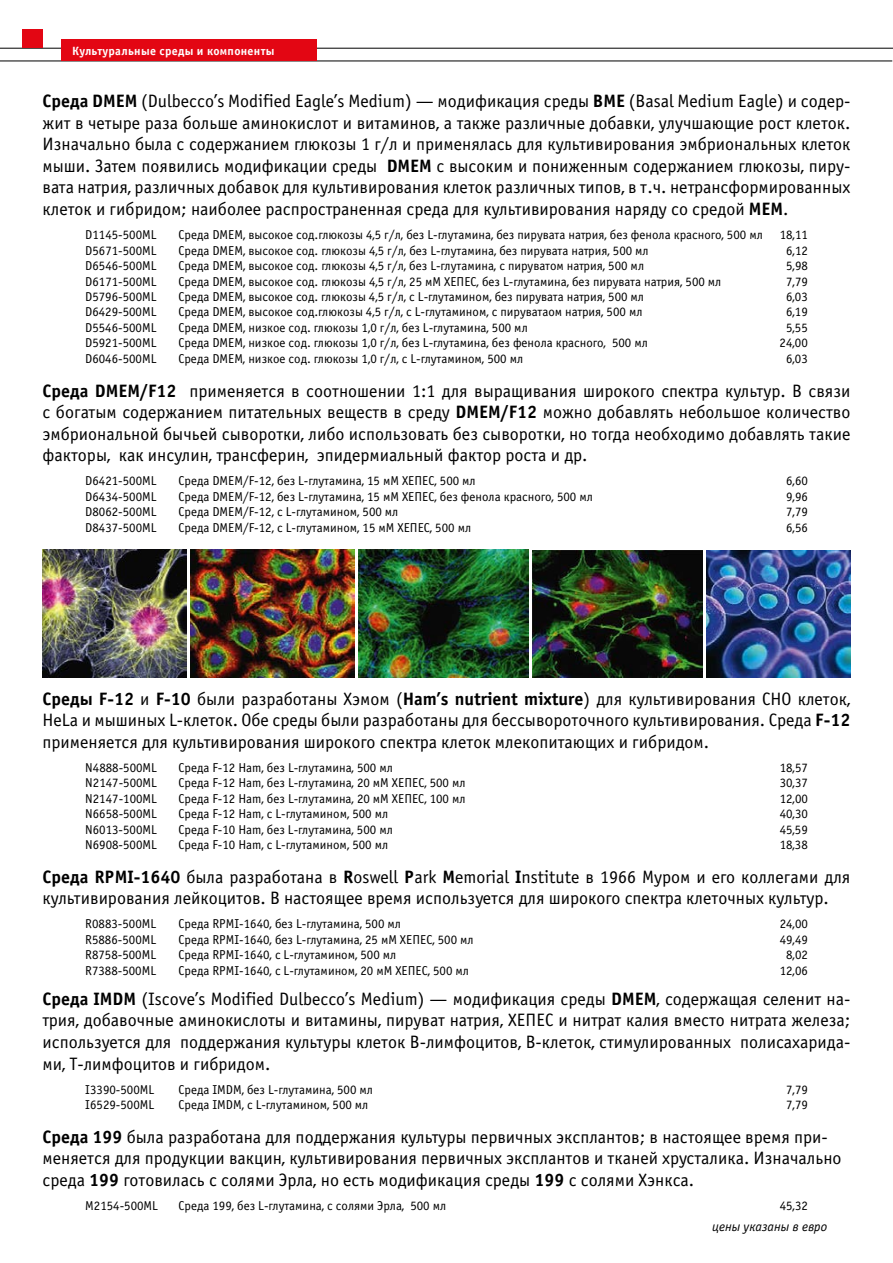
<style>
.page{position:relative;width:893px;height:1263px;background:#fff}
.page>*{position:absolute;margin:0;border:0;box-sizing:border-box;transform-origin:0 0}
.t1{font:18px/21.6px "Officina Sans C";color:#000;text-align:justify}
.t2{font:italic 13.5px "Officina Sans C";color:#000}
.t3{font:12.9px "Officina Sans C";color:#000}
.t4{font:700 12px "Officina Sans C";letter-spacing:.025em;color:#fff}
.s1{font-weight:700}
</style>
<div class="page">
<hr style="left:0;top:61px;width:892px;height:1px;background:#000">
<hr style="left:0;top:48px;width:893px;height:1px;background:#000">
<div style="left:62px;top:39px;width:255px;height:22px;background:#e30613"></div>
<div style="left:23px;top:30px;width:20px;height:18px;background:#e30613"></div>
<img style="left:43px;top:550px;width:144px;height:127px">
<img style="left:359px;top:550px;width:170px;height:127px">
<img style="left:532px;top:550px;width:170px;height:128px">
<img style="left:706px;top:550px;width:144px;height:128px">
<img style="left:191px;top:550px;width:163px;height:127px">
<p class="t4" style="left:72px;top:44px;width:204px">Культуральные среды и компоненты</p>
<p class="t1" style="left:43px;top:91px;width:809px"><span class="s1">Среда DMEM</span> (Dulbecco’s Modified Eagle’s Medium) — модификация среды <span class="s1">BME</span> (Basal Medium Eagle) и содер&shy;жит в четыре раза больше аминокислот и витаминов, а также различные добавки, улучшающие рост клеток.<br>Изначально была с содержанием глюкозы 1 г/л и применялась для культивирования эмбриональных клеток мыши. Затем появились модификации среды <span class="s1">DMEM</span> с высоким и пониженным содержанием глюкозы, пиру&shy;вата натрия, различных добавок для культивирования клеток различных типов, в т.ч. нетрансформированных клеток и гибридом; наиболее распространенная среда для культивирования наряду со средой <span class="s1">MEM</span>.</p>
<p class="t3" style="left:85px;top:228px;width:73px">D1145-500ML</p>
<p class="t3" style="left:179px;top:228px;width:586px">Среда DMEM, высокое сод.глюкозы 4,5 г/л, без L-глутамина, без пирувата натрия, без фенола красного, 500 мл</p>
<p class="t3" style="left:780px;top:228px;width:30px">18,11</p>
<p class="t3" style="left:85px;top:243px;width:73px">D5671-500ML</p>
<p class="t3" style="left:179px;top:243px;width:472px">Среда DMEM, высокое сод. глюкозы 4,5 г/л, без L-глутамина, без пирувата натрия, 500 мл</p>
<p class="t3" style="left:786px;top:243px;width:23px">6,12</p>
<p class="t3" style="left:85px;top:259px;width:73px">D6546-500ML</p>
<p class="t3" style="left:179px;top:259px;width:467px">Среда DMEM, высокое сод. глюкозы 4,5 г/л, без L-глутамина, с пируватом натрия, 500 мл</p>
<p class="t3" style="left:786px;top:259px;width:23px">5,98</p>
<p class="t3" style="left:85px;top:274px;width:73px">D6171-500ML</p>
<p class="t3" style="left:179px;top:274px;width:544px">Среда DMEM, высокое сод. глюкозы 4,5 г/л, 25 мМ ХЕПЕС, без L-глутамина, без пирувата натрия, 500 мл</p>
<p class="t3" style="left:786px;top:274px;width:23px">7,79</p>
<p class="t3" style="left:85px;top:290px;width:73px">D5796-500ML</p>
<p class="t3" style="left:179px;top:290px;width:467px">Среда DMEM, высокое сод. глюкозы 4,5 г/л, с L-глутамином, без пирувата натрия, 500 мл</p>
<p class="t3" style="left:786px;top:290px;width:23px">6,03</p>
<p class="t3" style="left:85px;top:305px;width:73px">D6429-500ML</p>
<p class="t3" style="left:179px;top:305px;width:465px">Среда DMEM, высокое сод.глюкозы 4,5 г/л, с L-глутамином, с пируватаом натрия, 500 мл</p>
<p class="t3" style="left:786px;top:305px;width:23px">6,19</p>
<p class="t3" style="left:85px;top:321px;width:73px">D5546-500ML</p>
<p class="t3" style="left:179px;top:321px;width:351px">Среда DMEM, низкое сод. глюкозы 1,0 г/л, без L-глутамина, 500 мл</p>
<p class="t3" style="left:786px;top:321px;width:23px">5,55</p>
<p class="t3" style="left:85px;top:336px;width:73px">D5921-500ML</p>
<p class="t3" style="left:178px;top:336px;width:471px">Среда DMEM, низкое сод. глюкозы 1,0 г/л, без L-глутамина, без фенола красного, 500 мл</p>
<p class="t3" style="left:780px;top:336px;width:30px">24,00</p>
<p class="t3" style="left:85px;top:352px;width:73px">D6046-500ML</p>
<p class="t3" style="left:178px;top:352px;width:346px">Среда DMEM, низкое сод. глюкозы 1,0 г/л, с L-глутамином, 500 мл</p>
<p class="t3" style="left:786px;top:352px;width:23px">6,03</p>
<p class="t1" style="left:43px;top:380px;width:809px"><span class="s1">Среда DMEM/F12</span> применяется в соотношении 1:1 для выращивания широкого спектра культур. В связи с богатым содержанием питательных веществ в среду <span class="s1">DMEM/F12</span> можно добавлять небольшое количество эмбриональной бычьей сыворотки, либо использовать без сыворотки, но тогда необходимо добавлять такие факторы, как инсулин, трансферин, эпидермиальный фактор роста и др.</p>
<p class="t3" style="left:85px;top:474px;width:73px">D6421-500ML</p>
<p class="t3" style="left:179px;top:474px;width:299px">Среда DMEM/F-12, без L-глутамина, 15 мМ ХЕПЕС, 500 мл</p>
<p class="t3" style="left:786px;top:474px;width:23px">6,60</p>
<p class="t3" style="left:85px;top:489px;width:73px">D6434-500ML</p>
<p class="t3" style="left:179px;top:489px;width:416px">Среда DMEM/F-12, без L-глутамина, 15 мМ ХЕПЕС, без фенола красного, 500 мл</p>
<p class="t3" style="left:786px;top:489px;width:23px">9,96</p>
<p class="t3" style="left:85px;top:505px;width:73px">D8062-500ML</p>
<p class="t3" style="left:179px;top:505px;width:221px">Среда DMEM/F-12, с L-глутамином, 500 мл</p>
<p class="t3" style="left:786px;top:505px;width:23px">7,79</p>
<p class="t3" style="left:85px;top:520px;width:73px">D8437-500ML</p>
<p class="t3" style="left:179px;top:520px;width:294px">Среда DMEM/F-12, с L-глутамином, 15 мМ ХЕПЕС, 500 мл</p>
<p class="t3" style="left:786px;top:520px;width:23px">6,56</p>
<p class="t1" style="left:43px;top:688px;width:809px"><span class="s1">Среды F-12</span> и <span class="s1">F-10</span> были разработаны Хэмом (<span class="s1">Ham’s nutrient mixture</span>) для культивирования СНО клеток, HeLa и мышиных L-клеток. Обе среды были разработаны для бессывороточного культивирования. Среда <span class="s1">F-12 </span>применяется для культивирования широкого спектра клеток млекопитающих и гибридом.</p>
<p class="t3" style="left:85px;top:760px;width:73px">N4888-500ML</p>
<p class="t3" style="left:179px;top:760px;width:216px">Среда F-12 Ham, без L-глутамина, 500 мл</p>
<p class="t3" style="left:780px;top:760px;width:30px">18,57</p>
<p class="t3" style="left:85px;top:776px;width:73px">N2147-500ML</p>
<p class="t3" style="left:179px;top:776px;width:288px">Среда F-12 Ham, без L-глутамина, 20 мМ ХЕПЕС, 500 мл</p>
<p class="t3" style="left:780px;top:776px;width:30px">30,37</p>
<p class="t3" style="left:85px;top:791px;width:73px">N2147-100ML</p>
<p class="t3" style="left:179px;top:791px;width:288px">Среда F-12 Ham, без L-глутамина, 20 мМ ХЕПЕС, 100 мл</p>
<p class="t3" style="left:780px;top:791px;width:30px">12,00</p>
<p class="t3" style="left:85px;top:807px;width:73px">N6658-500ML</p>
<p class="t3" style="left:179px;top:807px;width:211px">Среда F-12 Ham, с L-глутамином, 500 мл</p>
<p class="t3" style="left:780px;top:807px;width:30px">40,30</p>
<p class="t3" style="left:85px;top:822px;width:73px">N6013-500ML</p>
<p class="t3" style="left:179px;top:822px;width:216px">Среда F-10 Ham, без L-глутамина, 500 мл</p>
<p class="t3" style="left:780px;top:822px;width:30px">45,59</p>
<p class="t3" style="left:85px;top:838px;width:73px">N6908-500ML</p>
<p class="t3" style="left:179px;top:838px;width:211px">Среда F-10 Ham, с L-глутамином, 500 мл</p>
<p class="t3" style="left:780px;top:838px;width:30px">18,38</p>
<p class="t1" style="left:43px;top:866px;width:809px"><span class="s1">Среда RPMI-1640</span> была разработана в <span class="s1">R</span>oswell <span class="s1">P</span>ark <span class="s1">M</span>emorial <span class="s1">I</span>nstitute в 1966 Муром и его коллегами для культивирования лейкоцитов. В настоящее время используется для широкого спектра клеточных культур.</p>
<p class="t3" style="left:85px;top:917px;width:72px">R0883-500ML</p>
<p class="t3" style="left:179px;top:917px;width:224px">Среда RPMI-1640, без L-глутамина, 500 мл</p>
<p class="t3" style="left:780px;top:917px;width:30px">24,00</p>
<p class="t3" style="left:85px;top:932px;width:72px">R5886-500ML</p>
<p class="t3" style="left:179px;top:932px;width:297px">Среда RPMI-1640, без L-глутамина, 25 мМ ХЕПЕС, 500 мл</p>
<p class="t3" style="left:780px;top:932px;width:30px">49,49</p>
<p class="t3" style="left:85px;top:948px;width:72px">R8758-500ML</p>
<p class="t3" style="left:179px;top:948px;width:219px">Среда RPMI-1640, с L-глутамином, 500 мл</p>
<p class="t3" style="left:786px;top:948px;width:23px">8,02</p>
<p class="t3" style="left:85px;top:963px;width:72px">R7388-500ML</p>
<p class="t3" style="left:179px;top:963px;width:292px">Среда RPMI-1640, с L-глутамином, 20 мМ ХЕПЕС, 500 мл</p>
<p class="t3" style="left:780px;top:963px;width:30px">12,06</p>
<p class="t1" style="left:43px;top:988px;width:809px"><span class="s1">Среда IMDM</span> (Iscove’s Modified Dulbecco’s Medium) — модификация среды <span class="s1">DMEM</span>, содержащая селенит на&shy;трия, добавочные аминокислоты и витамины, пируват натрия, ХЕПЕС и нитрат калия вместо нитрата железа; используется для поддержания культуры клеток В-лимфоцитов, В-клеток, стимулированных полисахарида&shy;ми, Т-лимфоцитов и гибридом.</p>
<p class="t3" style="left:85px;top:1082px;width:70px">I3390-500ML</p>
<p class="t3" style="left:179px;top:1082px;width:196px">Среда IMDM, без L-глутамина, 500 мл</p>
<p class="t3" style="left:786px;top:1082px;width:23px">7,79</p>
<p class="t3" style="left:85px;top:1098px;width:70px">I6529-500ML</p>
<p class="t3" style="left:179px;top:1098px;width:191px">Среда IMDM, с L-глутамином, 500 мл</p>
<p class="t3" style="left:786px;top:1098px;width:23px">7,79</p>
<p class="t1" style="left:43px;top:1126px;width:801px;text-align:left"><span class="s1">Среда 199</span> была разработана для поддержания культуры первичных эксплантов; в настоящее время при&shy;меняется для продукции вакцин, культивирования первичных эксплантов и тканей хрусталика. Изначально среда <span class="s1">199</span> готовилась с солями Эрла, но есть модификация среды <span class="s1">199</span> с солями Хэнкса.</p>
<p class="t3" style="left:85px;top:1198px;width:74px">M2154-500ML</p>
<p class="t3" style="left:179px;top:1198px;width:269px">Среда 199, без L-глутамина, с солями Эрла, 500 мл</p>
<p class="t3" style="left:780px;top:1198px;width:30px">45,32</p>
<p class="t2" style="left:712px;top:1219px;width:116px">цены указаны в евро</p>
</div>
